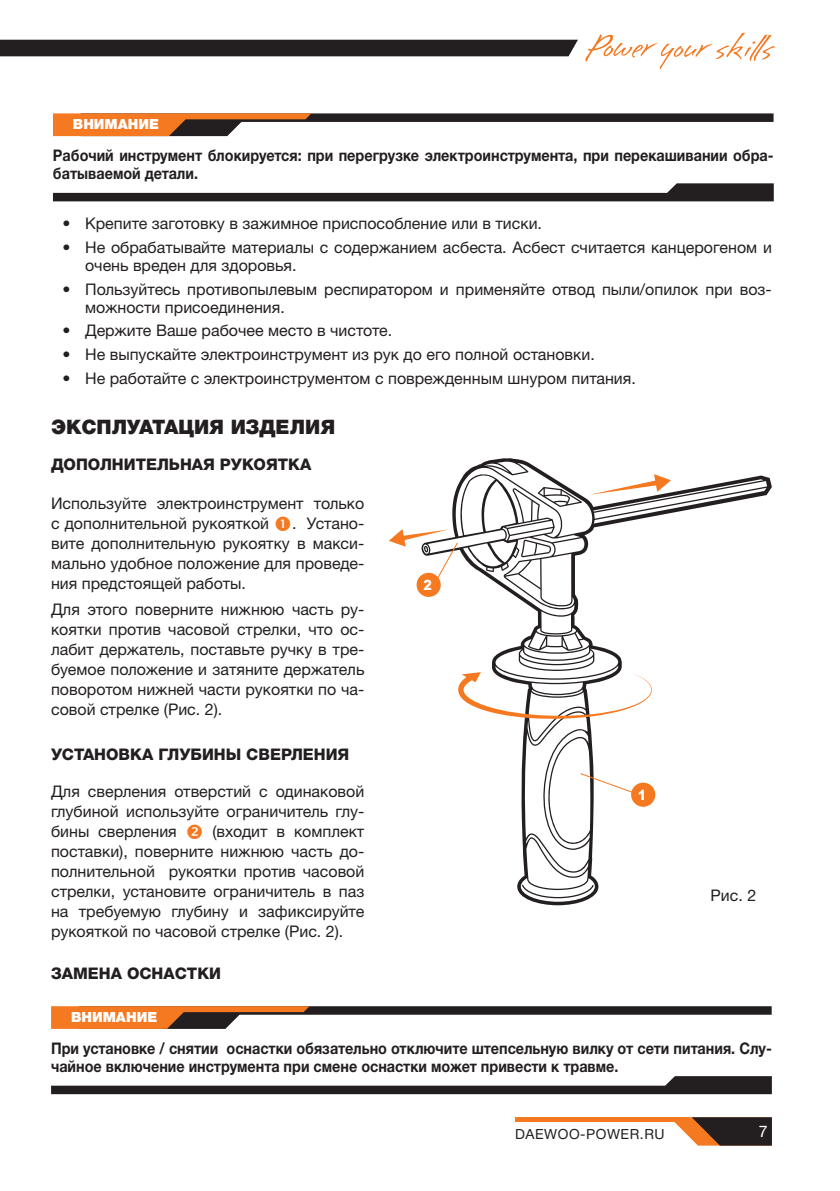
<style>
.page{position:relative;width:840px;height:1191px;background:#fff}
.page>*{position:absolute;margin:0;border:0;box-sizing:border-box;transform-origin:0 0}
.t1{font:900 20px "Helvetica Neue Cyr";color:#231f20}
.Основной_текст{font:16px/20px "Helvetica Neue LTW1 G";color:#231f20;text-align:justify}
.Внимание_текст{font:700 16px/18px "Helvetica Neue LTW1 G";color:#231f20;scale:.9 1}
.Подзаголовок{font:800 16px "Helvetica Neue LTW1 G";color:#231f20}
.t2{font:16px "Helvetica Neue Cyr";color:#fff}
.Основной_текст-2{font:900 14px "Helvetica Neue LTW1 G";color:#fff}
.t3{font:14px "Helvetica 5 Normal";letter-spacing:.04em;color:#231f20}
.t4{font:900 14px "Arial";color:#fff;scale:.9 1}
</style>
<div class="page">
<svg style="left:674px;top:1117px;width:97px;height:28px;background:#654937"></svg>
<div style="left:0;top:40px;width:577px;height:16px;background:#231f20"></div>
<svg style="left:585px;top:33px;width:189px;height:36px"></svg>
<div style="left:514px;top:1117px;width:174px;height:5px;background:#f47921"></div>
<svg style="left:424px;top:458px;width:347px;height:447px"></svg>
<svg style="left:521px;top:884px;width:72px;height:14px"></svg>
<svg style="left:537px;top:487px;width:45px;height:20px"></svg>
<svg style="left:520px;top:540px;width:32px;height:17px"></svg>
<svg style="left:589px;top:472px;width:81px;height:23px"></svg>
<svg style="left:458px;top:672px;width:193px;height:47px"></svg>
<svg style="left:53px;top:113px;width:720px;height:23px"></svg>
<svg style="left:53px;top:183px;width:720px;height:18px"></svg>
<svg style="left:51px;top:1006px;width:720px;height:23px"></svg>
<svg style="left:51px;top:1076px;width:720px;height:18px"></svg>
<div style="left:416px;top:573px;width:24px;height:24px;background:#f47921;border-radius:50%"></div>
<div style="left:630px;top:782px;width:25px;height:24px;background:#f47921;border-radius:50%"></div>
<svg style="left:579px;top:772px;width:58px;height:23px"></svg>
<svg style="left:389px;top:529px;width:69px;height:53px"></svg>
<p class="Основной_текст-2" style="left:73px;top:116px;width:88px">ВНИМАНИЕ</p>
<p class="Внимание_текст" style="left:53px;top:146px;width:801px">Рабочий инструмент блокируется: при перегрузке электроинструмента, при перекашивании обра&shy;батываемой детали.</p>
<p class="Основной_текст" style="left:62px;top:213px;width:481px">• Крепите заготовку в зажимное приспособление или в тиски.</p>
<p class="Основной_текст" style="left:85px;top:238px;width:688px;line-height:18px;text-indent:-23px">• Не обрабатывайте материалы с содержанием асбеста. Асбест считается канцерогеном и очень вреден для здоровья.</p>
<p class="Основной_текст" style="left:85px;top:280px;width:687px;line-height:18px;text-indent:-23px">• Пользуйтесь противопылевым респиратором и применяйте отвод пыли/опилок при воз&shy;можности присоединения.</p>
<p class="Основной_текст" style="left:62px;top:320px;width:331px">• Держите Ваше рабочее место в чистоте.</p>
<p class="Основной_текст" style="left:62px;top:344px;width:533px">• Не выпускайте электроинструмент из рук до его полной остановки.</p>
<p class="Основной_текст" style="left:62px;top:368px;width:574px">• Не работайте с электроинструментом с поврежденным шнуром питания.</p>
<p class="t1" style="left:51px;top:416px;width:285px">ЭКСПЛУАТАЦИЯ ИЗДЕЛИЯ</p>
<p class="Подзаголовок" style="left:51px;top:455px;width:261px">ДОПОЛНИТЕЛЬНАЯ РУКОЯТКА</p>
<p class="Основной_текст" style="left:51px;top:493px;width:314px">Используйте электроинструмент только с дополнительной рукояткой</p>
<p class="Основной_текст" style="left:51px;top:513px;width:314px;text-indent:241px">. Устано&shy;вите дополнительную рукоятку в макси&shy;мально удобное положение для проведе&shy;ния предстоящей работы.</p>
<p class="Основной_текст" style="left:51px;top:599px;width:314px">Для этого поверните нижнюю часть ру&shy;коятки против часовой стрелки, что ос&shy;лабит держатель, поставьте ручку в тре&shy;буемое положение и затяните держатель поворотом нижней части рукоятки по ча&shy;совой стрелке (Рис. 2).</p>
<p class="Подзаголовок" style="left:51px;top:745px;width:299px">УСТАНОВКА ГЛУБИНЫ СВЕРЛЕНИЯ</p>
<p class="Основной_текст" style="left:51px;top:781px;width:314px">Для сверления отверстий с одинаковой глубиной используйте ограничитель глу&shy;бины сверления</p>
<p class="Основной_текст" style="left:51px;top:821px;width:314px;text-indent:161px">(входит в комплект поставки), поверните нижнюю часть до&shy;полнительной рукоятки против часовой стрелки, установите ограничитель в паз на требуемую глубину и зафиксируйте рукояткой по часовой стрелке (Рис. 2).</p>
<p class="Подзаголовок" style="left:51px;top:964px;width:171px">ЗАМЕНА ОСНАСТКИ</p>
<p class="Основной_текст-2" style="left:71px;top:1008px;width:88px">ВНИМАНИЕ</p>
<p class="t4" style="left:423px;top:575px;width:11px">2</p>
<p class="t4" style="left:637px;top:784px;width:11px">1</p>
<p class="Основной_текст" style="left:710px;top:885px;width:47px">Рис. 2</p>
<p class="Внимание_текст" style="left:51px;top:1039px;width:802px">При установке / снятии оснастки обязательно отключите штепсельную вилку от сети питания. Слу&shy;чайное включение инструмента при смене оснастки может привести к травме.</p>
<p class="t3" style="left:514px;top:1126px;width:151px">DAEWOO-POWER.RU</p>
<p class="t2" style="left:758px;top:1122px;width:10px">7</p>
</div>
